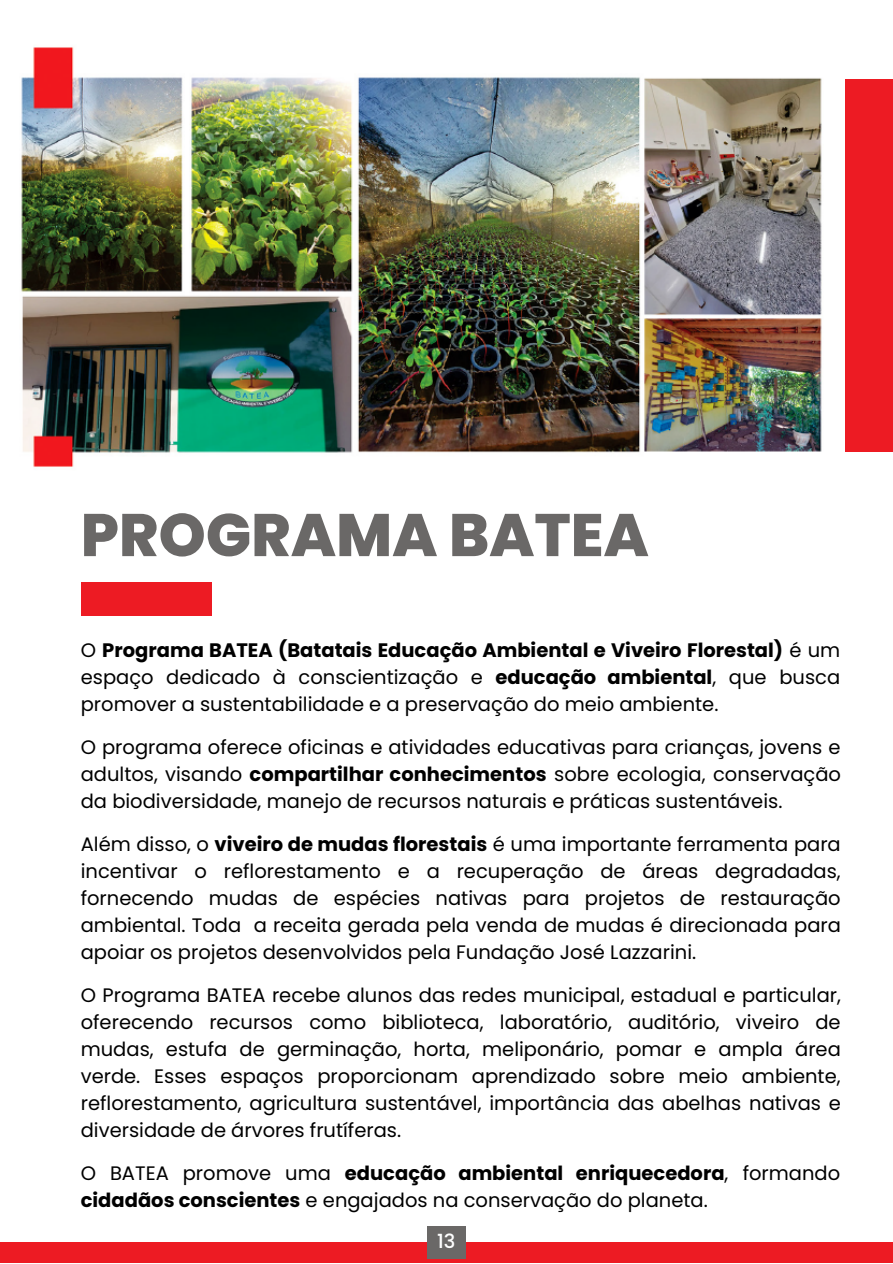
<style>
.page{position:relative;width:893px;height:1264px;background:#fff}
.page>*{position:absolute;margin:0;border:0;box-sizing:border-box;transform-origin:0 0}
.t1{font:800 60px "Poppins";color:#6a6867}
.t2{font:19.5px/27px "Poppins";color:#000;text-align:justify}
.t3{font:500 19.5px "Poppins";color:#fefefe}
.s1{font-weight:700}
</style>
<div class="page">
<div style="left:81px;top:582px;width:130px;height:34px;background:#ed1b23"></div>
<div style="left:845px;top:80px;width:47px;height:372px;background:#ed1b23"></div>
<div style="left:0;top:1242px;width:892px;height:20px;background:#ed1b23"></div>
<img style="left:21px;top:47px;width:801px;height:420px">
<div style="left:427px;top:1226px;width:38px;height:32px;background:#6a6867"></div>
<p class="t1" style="left:81px;top:493px;width:569px">PROGRAMA BATEA</p>
<p class="t2" style="left:81px;top:636px;width:761px">O <span class="s1">Programa BATEA (Batatais Educação Ambiental e Viveiro Florestal)</span> é um espaço dedicado à conscientização e <span class="s1">educação ambiental</span>, que busca promover a sustentabilidade e a preservação do meio ambiente.</p>
<p class="t2" style="left:81px;top:733px;width:761px">O programa oferece oficinas e atividades educativas para crianças, jovens e adultos, visando <span class="s1">compartilhar conhecimentos</span> sobre ecologia, conservação da biodiversidade, manejo de recursos naturais e práticas sustentáveis.</p>
<p class="t2" style="left:81px;top:830px;width:761px">Além disso, o <span class="s1">viveiro de mudas florestais</span> é uma importante ferramenta para incentivar o reflorestamento e a recuperação de áreas degradadas, fornecendo mudas de espécies nativas para projetos de restauração ambiental. Toda a receita gerada pela venda de mudas é direcionada para apoiar os projetos desenvolvidos pela Fundação José Lazzarini.</p>
<p class="t2" style="left:81px;top:981px;width:761px">O Programa BATEA recebe alunos das redes municipal, estadual e particular, oferecendo recursos como biblioteca, laboratório, auditório, viveiro de mudas, estufa de germinação, horta, meliponário, pomar e ampla área verde. Esses espaços proporcionam aprendizado sobre meio ambiente, reflorestamento, agricultura sustentável, importância das abelhas nativas e diversidade de árvores frutíferas.</p>
<p class="t2" style="left:81px;top:1159px;width:761px">O BATEA promove uma <span class="s1">educação ambiental enriquecedora</span>, formando <span class="s1">cidadãos conscientes</span> e engajados na conservação do planeta.</p>
<p class="t3" style="left:437px;top:1227px;width:20px">13</p>
</div>
